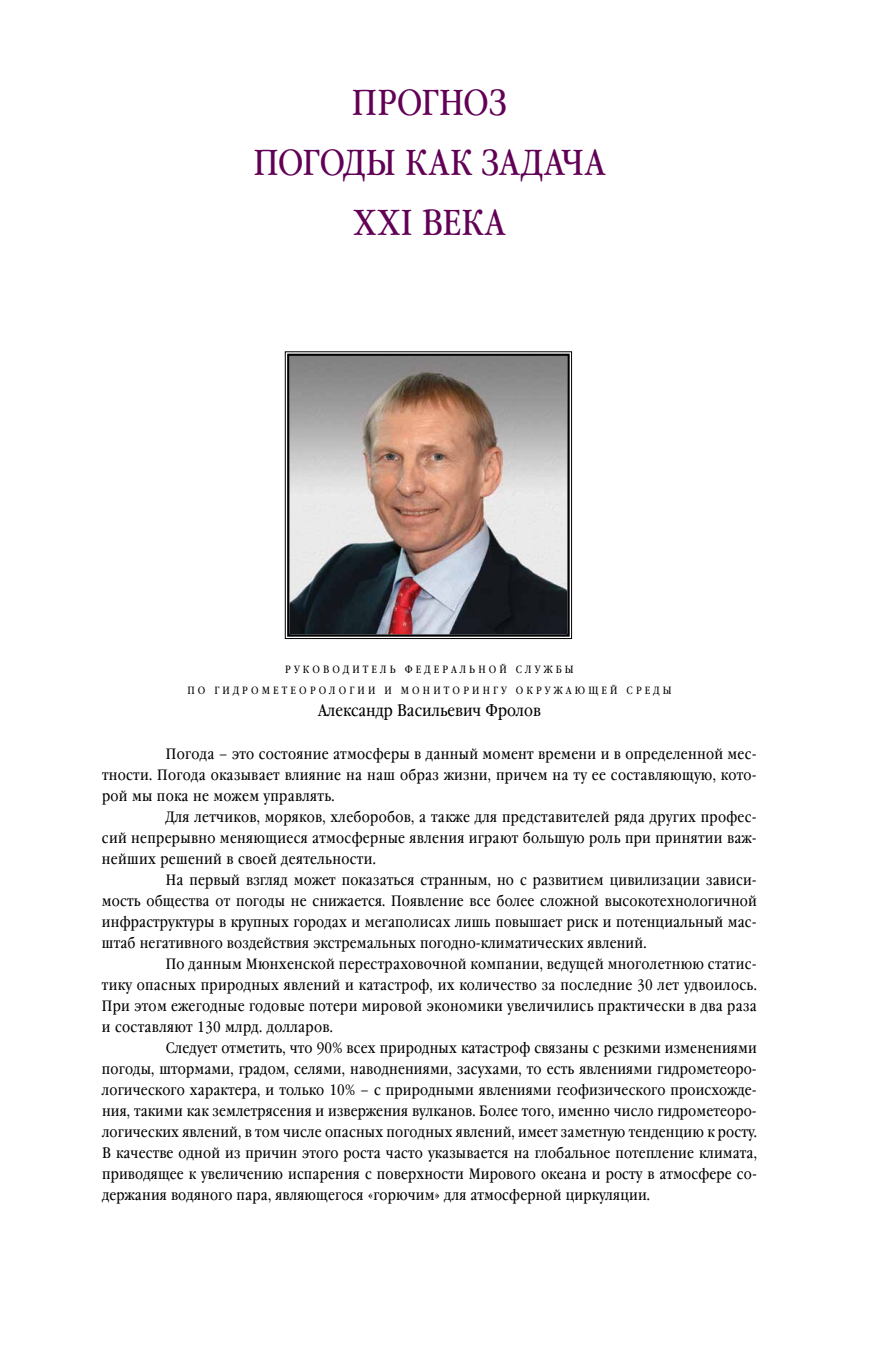
<style>
.page{position:relative;width:893px;height:1361px;background:#fff}
.page>*{position:absolute;margin:0;border:0;box-sizing:border-box;transform-origin:0 0}
.t1{font:36px/60px "Garamond Book Narrow C";color:#620056;text-align:center}
.t2{font:16.5px "Garamond Book Narrow C";color:#000}
.t3{font:15px "Garamond Book Narrow C";letter-spacing:.01em;color:#000}
.t4{font:10.5px/21px "Garamond Book Narrow C";letter-spacing:.3em;color:#000}
</style>
<div class="page">
<img style="left:285px;top:351px;width:287px;height:288px">
<div style="left:287px;top:354px;width:283px;height:283px;border:2px solid #000"></div>
<h1 class="t1" style="left:254px;top:74px;width:350px">Прогноз<br>погоды как задача<br>XXI века</h1>
<p class="t4" style="left:187px;top:659px;width:391px;text-indent:98px">Ру ководитель Федеральной служ бы по гидрометеорологии и мониторингу окруж ающ</p>
<p class="t4" style="left:602px;top:680px;width:62px">ей среды</p>
<p class="t2" style="left:318px;top:701px;width:224px">Александр Васильевич Фролов</p>
<p class="t3" style="left:166px;top:746px;width:592px">Погода – это состояние атмосферы в данный момент времени и в определенной мес-</p>
<p class="t3" style="left:102px;top:767px;width:656px">тности. Погода оказывает влияние на наш образ жизни, причем на ту ее составляющую, кото-</p>
<p class="t3" style="left:102px;top:788px;width:234px">рой мы пока не можем управлять.</p>
<p class="t3" style="left:166px;top:809px;width:593px">Для летчиков, моряков, хлеборобов, а также для представителей ряда других профес-</p>
<p class="t3" style="left:102px;top:830px;width:656px">сий непрерывно меняющиеся атмосферные явления играют большую роль при принятии важ-</p>
<p class="t3" style="left:102px;top:851px;width:275px">нейших решений в своей деятельности.</p>
<p class="t3" style="left:166px;top:872px;width:593px">На первый взгляд может показаться странным, но с развитием цивилизации зависи-</p>
<p class="t3" style="left:102px;top:893px;width:656px">мость общества от погоды не снижается. Появление все более сложной высокотехнологичной</p>
<p class="t3" style="left:102px;top:914px;width:656px">инфраструктуры в крупных городах и мегаполисах лишь повышает риск и потенциальный мас-</p>
<p class="t3" style="left:102px;top:935px;width:546px">штаб негативного воздействия экстремальных погодно-климатических явлений.</p>
<p class="t3" style="left:166px;top:956px;width:593px">По данным Мюнхенской перестраховочной компании, ведущей многолетнюю статис-</p>
<p class="t3" style="left:102px;top:977px;width:656px">тику опасных природных явлений и катастроф, их количество за последние 30 лет удвоилось.</p>
<p class="t3" style="left:102px;top:998px;width:656px">При этом ежегодные годовые потери мировой экономики увеличились практически в два раза</p>
<p class="t3" style="left:102px;top:1019px;width:232px">и составляют 130 млрд. долларов.</p>
<p class="t3" style="left:166px;top:1040px;width:593px">Следует отметить, что 90% всех природных катастроф связаны с резкими изменениями</p>
<p class="t3" style="left:102px;top:1061px;width:656px">погоды, штормами, градом, селями, наводнениями, засухами, то есть явлениями гидрометеоро-</p>
<p class="t3" style="left:102px;top:1082px;width:656px">логического характера, и только 10% – с природными явлениями геофизического происхожде-</p>
<p class="t3" style="left:102px;top:1103px;width:656px">ния, такими как землетрясения и извержения вулканов. Более того, именно число гидрометеоро-</p>
<p class="t3" style="left:102px;top:1124px;width:656px">логических явлений, в том числе опасных погодных явлений, имеет заметную тенденцию к росту.</p>
<p class="t3" style="left:102px;top:1145px;width:656px">В качестве одной из причин этого роста часто указывается на глобальное потепление климата,</p>
<p class="t3" style="left:102px;top:1166px;width:656px">приводящее к увеличению испарения с поверхности Мирового океана и росту в атмосфере со-</p>
<p class="t3" style="left:102px;top:1187px;width:549px">держания водяного пара, являющегося «горючим» для атмосферной циркуляции.</p>
</div>
